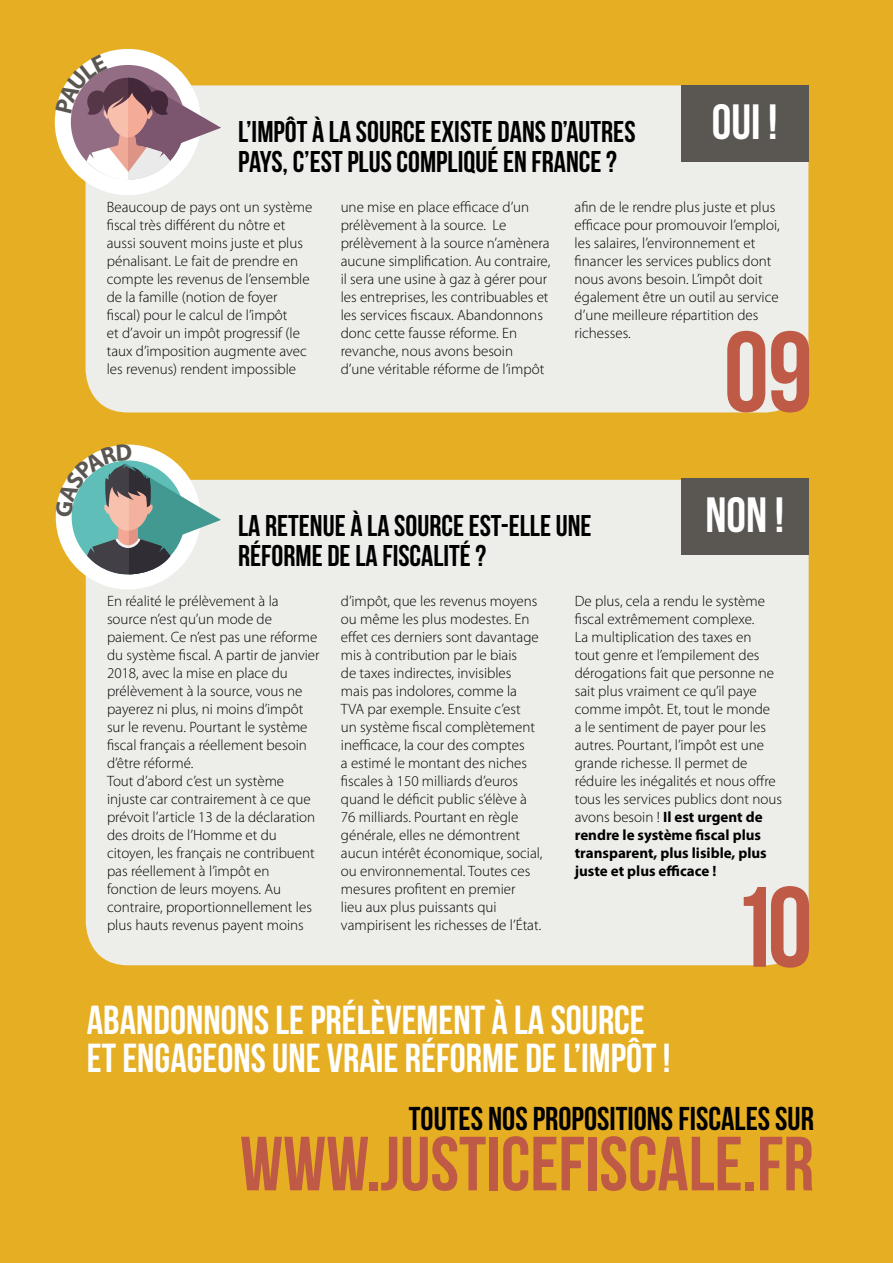
<style>
.page{position:relative;width:893px;height:1263px;background:#e6ae23}
.page>*{position:absolute;margin:0;border:0;box-sizing:border-box;transform-origin:0 0}
.t1{font:114px "Bebas Neue";color:#bf5a46}
.t2{font:76.5px "Bebas Neue";color:#bf5a46}
.t3{font:49.5px "Bebas Neue";color:#fff}
.t4{font:40.5px "Bebas Neue";color:#fff}
.t5{font:33px "Bebas Neue";color:#000}
.t6{font:30px/30px "Bebas Neue";color:#000}
.t7{font:300 15px/18px "Myriad Pro";color:#000}
.s1{font-weight:700}
</style>
<div class="page">
<div style="left:86px;top:85px;width:722px;height:327px;background:#edeee9;border-radius:43px"></div>
<div style="left:681px;top:85px;width:127px;height:77px;background:#5a5651"></div>
<div style="left:86px;top:480px;width:723px;height:485px;background:#edeee9;border-radius:43px"></div>
<div style="left:681px;top:478px;width:128px;height:77px;background:#5a5651"></div>
<svg style="left:55px;top:444px;width:166px;height:145px"></svg>
<svg style="left:55px;top:49px;width:166px;height:146px"></svg>
<p class="t6" style="left:238px;top:116px;width:399px">L’IMPÔT À LA SOURCE EXISTE DANS D’AUTRES<br>PAYS, C’EST PLUS COMPLIQUÉ EN FRANCE ?</p>
<p class="t3" style="left:712px;top:95px;width:67px">OUI !</p>
<p class="t7" style="left:107px;top:197px;width:207px">Beaucoup de pays ont un système fiscal très différent du nôtre et aussi souvent moins juste et plus pénalisant. Le fait de prendre en compte les revenus de l’ensemble de la famille (notion de foyer fiscal) pour le calcul de l’impôt<br>et d’avoir un impôt progressif (le taux d’imposition augmente avec les revenus) rendent impossible</p>
<p class="t7" style="left:341px;top:197px;width:211px">une mise en place efficace d’un prélèvement à la source. Le prélèvement à la source n’amènera aucune simplification. Au contraire, il sera une usine à gaz à gérer pour les entreprises, les contribuables et les services fiscaux. Abandonnons donc cette fausse réforme. En revanche, nous avons besoin d’une véritable réforme de l’impôt</p>
<p class="t7" style="left:575px;top:197px;width:207px">afin de le rendre plus juste et plus efficace pour promouvoir l’emploi, les salaires, l’environnement et financer les services publics dont nous avons besoin. L’impôt doit également être un outil au service d’une meilleure répartition des richesses.</p>
<p class="t1" style="left:724px;top:310px;width:91px">09</p>
<p class="t6" style="left:238px;top:511px;width:355px">LA RETENUE À LA SOURCE EST-ELLE UNE<br>RÉFORME DE LA FISCALITÉ ?</p>
<p class="t3" style="left:705px;top:488px;width:80px">NON !</p>
<p class="t7" style="left:107px;top:592px;width:214px">En réalité le prélèvement à la source n’est qu’un mode de paiement. Ce n’est pas une réforme du système fiscal. A partir de janvier<br>2018, avec la mise en place du prélèvement à la source, vous ne payerez ni plus, ni moins d’impôt sur le revenu. Pourtant le système fiscal français a réellement besoin d’être réformé.</p>
<p class="t7" style="left:107px;top:772px;width:210px">Tout d’abord c’est un système injuste car contrairement à ce que prévoit l’article 13 de la déclaration des droits de l’Homme et du citoyen, les français ne contribuent pas réellement à l’impôt en fonction de leurs moyens. Au contraire, proportionnellement les plus hauts revenus payent moins</p>
<p class="t7" style="left:341px;top:592px;width:203px">d’impôt, que les revenus moyens ou même les plus modestes. En effet ces derniers sont davantage mis à contribution par le biais<br>de taxes indirectes, invisibles mais pas indolores, comme la<br>TVA par exemple. Ensuite c’est<br>un système fiscal complètement inefficace, la cour des comptes<br>a estimé le montant des niches fiscales à 150 milliards d’euros quand le déficit public s’élève à<br>76 milliards. Pourtant en règle générale, elles ne démontrent aucun intérêt économique, social, ou environnemental. Toutes ces mesures profitent en premier<br>lieu aux plus puissants qui vampirisent les richesses de l’État.</p>
<p class="t7" style="left:575px;top:592px;width:209px">De plus, cela a rendu le système fiscal extrêmement complexe.<br>La multiplication des taxes en<br>tout genre et l’empilement des dérogations fait que personne ne sait plus vraiment ce qu’il paye comme impôt. Et, tout le monde<br>a le sentiment de payer pour les autres. Pourtant, l’impôt est une grande richesse. Il permet de réduire les inégalités et nous offre tous les services publics dont nous avons besoin ! <span class="s1">Il est urgent de rendre le système fiscal plus transparent, plus lisible, plus juste et plus efficace !</span></p>
<p class="t1" style="left:731px;top:865px;width:83px">10</p>
<p class="t4" style="left:87px;top:998px;width:559px">ABANDONNONS LE PRÉLÈVEMENT À LA SOURCE</p>
<p class="t4" style="left:87px;top:1035px;width:585px">ET ENGAGEONS UNE VRAIE RÉFORME DE L’IMPÔT !</p>
<p class="t5" style="left:409px;top:1101px;width:407px">TOUTES NOS PROPOSITIONS FISCALES SUR</p>
<p class="t2" style="left:240px;top:1122px;width:575px">WWW.JUSTICEFISCALE.FR</p>
</div>
